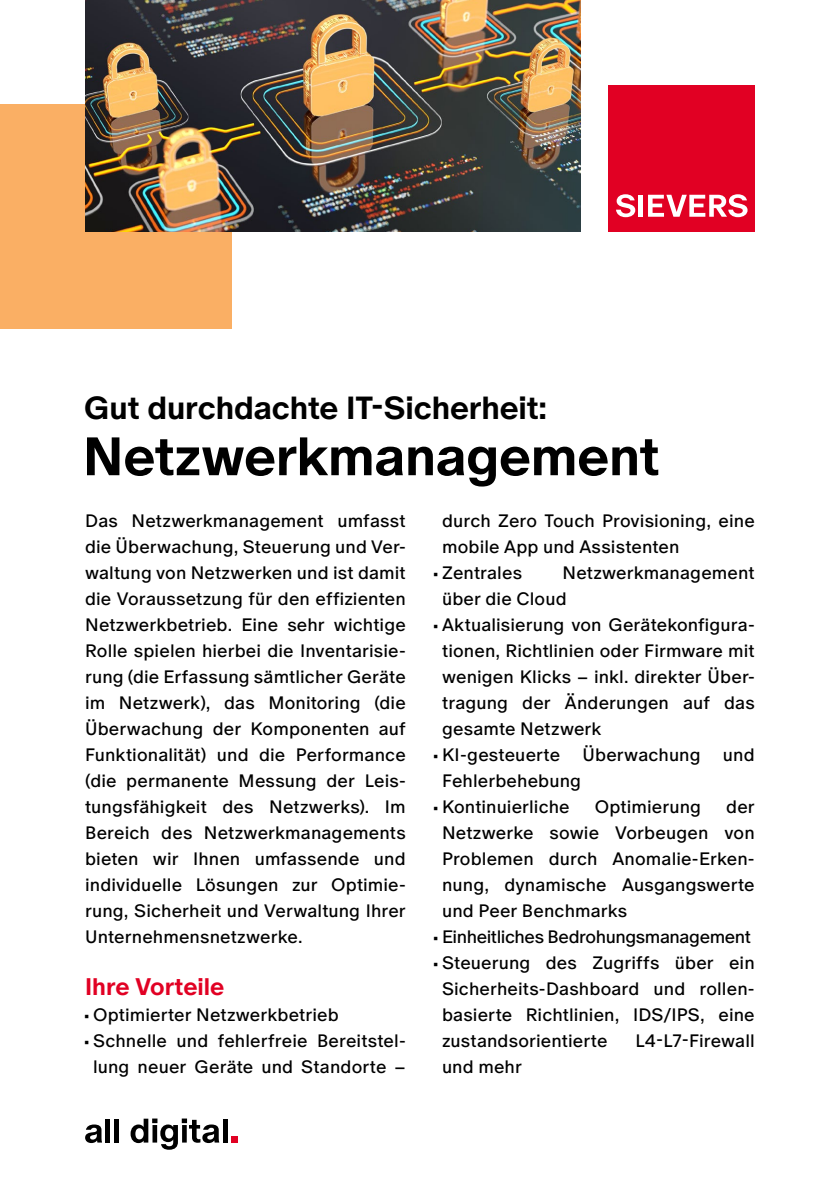
<style>
.page{position:relative;width:840px;height:1191px;background:#fff}
.page>*{position:absolute;margin:0;border:0;box-sizing:border-box;transform-origin:0 0}
.t1{font:700 54px "ABC Oracle";letter-spacing:-.005em;color:#000}
.t2{font:700 32px "ABC Oracle";letter-spacing:-.005em;color:#000}
.t3{font:700 24px "ABC Oracle";letter-spacing:-.005em;color:#e10023}
.t4{font:18px/26px "ABC Oracle";letter-spacing:.005em;color:#000;text-align:justify}
.t5{font:18px "ABC Oracle";letter-spacing:-.025em;color:#000}
.s1{font-family:"Franklin Gothic";font-weight:800}
</style>
<div class="page">
<div style="left:231px;top:1136px;width:7px;height:6px;background:#e10023"></div>
<svg style="left:85px;top:1124px;width:17px;height:19px"></svg>
<div style="left:105px;top:1118px;width:5px;height:24px;background:#000"></div>
<div style="left:114px;top:1118px;width:5px;height:24px;background:#000"></div>
<svg style="left:130px;top:1118px;width:89px;height:31px"></svg>
<hr style="left:223px;top:1118px;width:4px;height:24px;background:#000">
<div style="left:0;top:104px;width:231px;height:225px;background:#faaf64"></div>
<img style="left:85px;top:0;width:495px;height:231px">
<div style="left:608px;top:85px;width:146px;height:146px;background:#e10023"></div>
<svg style="left:616px;top:194px;width:19px;height:23px"></svg>
<div style="left:638px;top:195px;width:5px;height:22px;background:#fff"></div>
<svg style="left:648px;top:194px;width:99px;height:23px"></svg>
<h2 class="t2" style="left:84px;top:384px;width:464px">Gut durchdachte IT-Sicherheit:</h2>
<h1 class="t1" style="left:83px;top:415px;width:578px">Netzwerkmanagement</h1>
<p class="t4" style="left:85px;top:507px;width:322px">Das Netzwerkmanagement umfasst die Überwachung, Steuerung und Ver&shy;waltung von Netzwerken und ist damit die Voraussetzung für den effizienten Netzwerkbetrieb. Eine sehr wichtige Rolle spielen hierbei die Inventarisie&shy;rung (die Erfassung sämtlicher Geräte im Netzwerk), das Monitoring (die Überwachung der Komponenten auf Funktionalität) und die Performance (die permanente Messung der Leis&shy;tungsfähigkeit des Netzwerks). Im Bereich des Netzwerkmanagements bieten wir Ihnen umfassende und individuelle Lösungen zur Optimie&shy;rung, Sicherheit und Verwaltung Ihrer Unternehmensnetzwerke.</p>
<h3 class="t3" style="left:85px;top:968px;width:141px">Ihre Vorteile</h3>
<p class="t4" style="left:85px;top:1001px;width:255px"><span class="s1">·</span> Optimierter Netzwerkbetrieb</p>
<p class="t4" style="left:85px;top:1027px;width:322px"><span class="s1">·</span> Schnelle und fehlerfreie Bereitstel-</p>
<p class="t4" style="left:93px;top:1053px;width:314px">lung neuer Geräte und Standorte –</p>
<p class="t4" style="left:442px;top:507px;width:314px">durch Zero Touch Provisioning, eine</p>
<p class="t4" style="left:442px;top:533px;width:239px">mobile App und Assistenten</p>
<p class="t4" style="left:434px;top:559px;width:89px"><span class="s1">·</span> Zentrales</p>
<p class="t4" style="left:562px;top:559px;width:194px">Netzwerkmanagement</p>
<p class="t4" style="left:442px;top:585px;width:126px">über die Cloud</p>
<p class="t4" style="left:434px;top:611px;width:322px"><span class="s1">·</span> Aktualisierung von Gerätekonfigura-</p>
<p class="t4" style="left:442px;top:637px;width:314px">tionen, Richtlinien oder Firmware mit</p>
<p class="t4" style="left:442px;top:663px;width:314px">wenigen Klicks – inkl. direkter Über-</p>
<p class="t4" style="left:442px;top:689px;width:314px">tragung der Änderungen auf das</p>
<p class="t4" style="left:442px;top:715px;width:161px">gesamte Netzwerk</p>
<p class="t4" style="left:434px;top:741px;width:322px"><span class="s1">·</span> KI-gesteuerte Überwachung und</p>
<p class="t4" style="left:442px;top:767px;width:140px">Fehlerbehebung</p>
<p class="t4" style="left:434px;top:793px;width:137px"><span class="s1">·</span> Kontinuierliche</p>
<p class="t4" style="left:594px;top:793px;width:108px">Optimierung</p>
<p class="t4" style="left:725px;top:793px;width:30px">der</p>
<p class="t4" style="left:442px;top:819px;width:314px">Netzwerke sowie Vorbeugen von</p>
<p class="t4" style="left:442px;top:845px;width:314px">Problemen durch Anomalie-Erken-</p>
<p class="t4" style="left:442px;top:871px;width:314px">nung, dynamische Ausgangswerte</p>
<p class="t4" style="left:442px;top:897px;width:186px">und Peer Benchmarks</p>
<p class="t5" style="left:434px;top:924px;width:318px"><span class="s1">·</span> Einheitliches Bedrohungsmanagement</p>
<p class="t4" style="left:434px;top:949px;width:322px"><span class="s1">·</span> Steuerung des Zugriffs über ein</p>
<p class="t4" style="left:442px;top:975px;width:314px">Sicherheits-Dashboard und rollen-</p>
<p class="t4" style="left:442px;top:1001px;width:314px">basierte Richtlinien, IDS/IPS, eine</p>
<p class="t4" style="left:442px;top:1027px;width:167px">zustandsorientierte</p>
<p class="t4" style="left:635px;top:1027px;width:121px">L4-L7-Firewall</p>
<p class="t4" style="left:442px;top:1053px;width:81px">und mehr</p>
</div>
